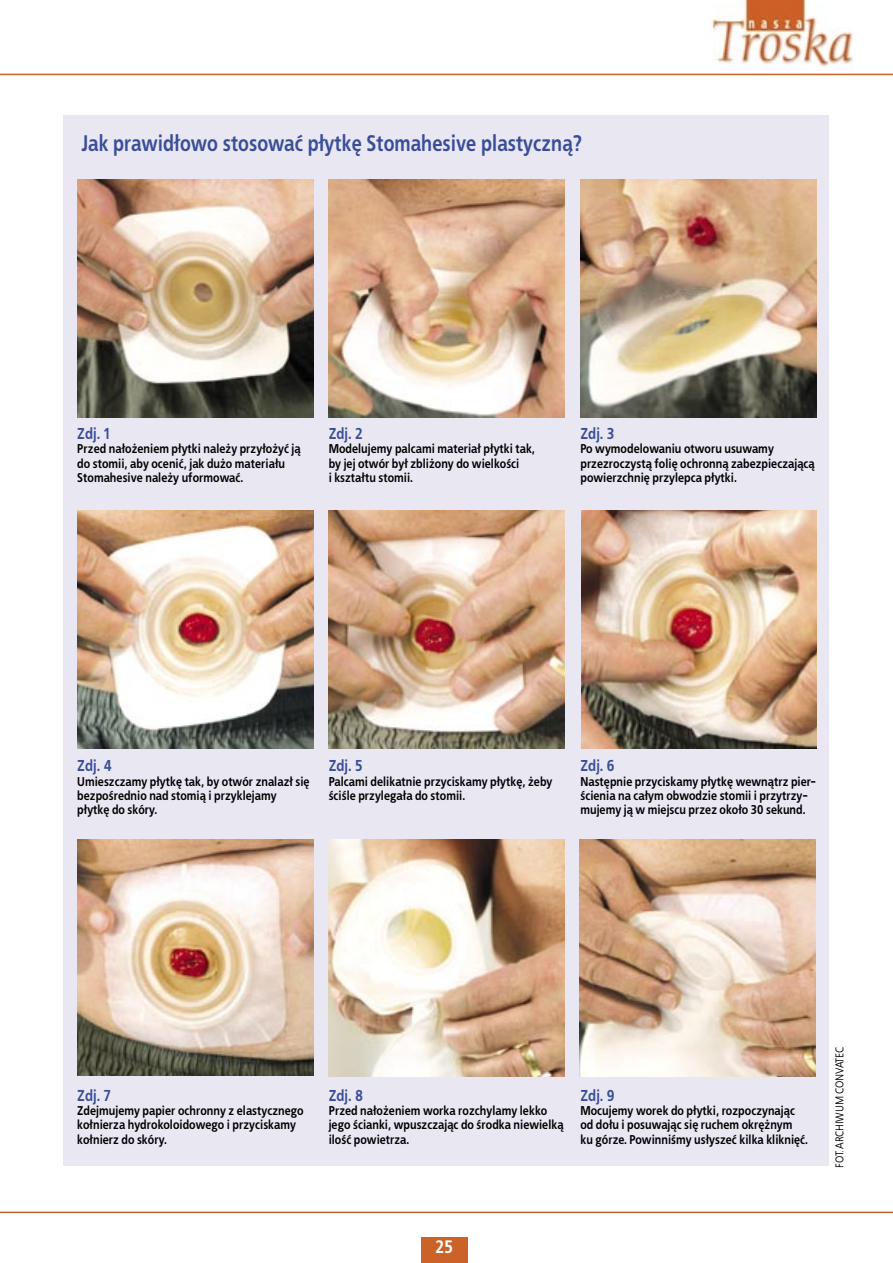
<style>
.page{position:relative;width:893px;height:1263px;background:#fff}
.page>*{position:absolute;margin:0;border:0;box-sizing:border-box;transform-origin:0 0}
.t1{font:700 22.5px "EFN Bureau";color:#3a4d98;scale:.95 1}
.t2{font:700 18px "EFN Bureau";color:#fff}
.t3{font:700 15.75px "EFN Bureau";color:#3a4d98}
.t4{font:700 12.75px/14.2px "EFN Bureau";color:#000}
.t5{font:11.25px "EFN Bureau";color:#000}
</style>
<div class="page">
<div style="left:421px;top:1237px;width:47px;height:26px;background:#cb6227"></div>
<hr style="left:0;top:1211px;width:893px;height:2px;background:#cb6227">
<img style="left:712px;top:0;width:141px;height:70px">
<div style="left:64px;top:115px;width:765px;height:1050px;background:#e9e8f2"></div>
<img style="left:329px;top:511px;width:236px;height:238px">
<img style="left:582px;top:511px;width:234px;height:238px">
<img style="left:77px;top:839px;width:236px;height:237px">
<img style="left:329px;top:839px;width:236px;height:238px">
<img style="left:580px;top:839px;width:236px;height:238px">
<img style="left:77px;top:511px;width:236px;height:238px">
<img style="left:77px;top:180px;width:236px;height:238px">
<img style="left:329px;top:180px;width:236px;height:238px">
<img style="left:580px;top:180px;width:236px;height:238px">
<hr style="left:0;top:74px;width:893px;height:1px;background:#cb6227">
<h1 class="t1" style="left:81px;top:129px;width:529px">Jak prawidłowo stosować płytkę Stomahesive plastyczną?</h1>
<p class="t3" style="left:77px;top:424px;width:34px">Zdj. 1</p>
<p class="t4" style="left:77px;top:442px;width:225px">Przed nałożeniem płytki należy przyłożyć ją do stomii, aby ocenić, jak dużo materiału<br>Stomahesive należy uformować.</p>
<p class="t3" style="left:329px;top:424px;width:36px">Zdj. 2</p>
<p class="t4" style="left:329px;top:442px;width:208px">Modelujemy palcami materiał płytki tak, by jej otwór był zbliżony do wielkości<br>i kształtu stomii.</p>
<p class="t3" style="left:580px;top:424px;width:36px">Zdj. 3</p>
<p class="t4" style="left:580px;top:442px;width:236px">Po wymodelowaniu otworu usuwamy przezroczystą folię ochronną zabezpieczającą powierzchnię przylepca płytki.</p>
<p class="t3" style="left:77px;top:756px;width:36px">Zdj. 4</p>
<p class="t4" style="left:77px;top:774px;width:234px">Umieszczamy płytkę tak, by otwór znalazł się bezpośrednio nad stomią i przyklejamy płytkę do skóry.</p>
<p class="t3" style="left:329px;top:756px;width:36px">Zdj. 5</p>
<p class="t4" style="left:329px;top:774px;width:225px">Palcami delikatnie przyciskamy płytkę, żeby ściśle przylegała do stomii.</p>
<p class="t3" style="left:580px;top:756px;width:36px">Zdj. 6</p>
<p class="t4" style="left:580px;top:774px;width:237px">Następnie przyciskamy płytkę wewnątrz pier&shy;ścienia na całym obwodzie stomii i przytrzy&shy;mujemy ją w miejscu przez około 30 sekund.</p>
<p class="t3" style="left:77px;top:1085px;width:35px">Zdj. 7</p>
<p class="t4" style="left:77px;top:1104px;width:228px">Zdejmujemy papier ochronny z elastycznego kołnierza hydrokoloidowego i przyciskamy kołnierz do skóry.</p>
<p class="t3" style="left:329px;top:1085px;width:36px">Zdj. 8</p>
<p class="t4" style="left:329px;top:1104px;width:236px">Przed nałożeniem worka rozchylamy lekko jego ścianki, wpuszczając do środka niewielką ilość powietrza.</p>
<p class="t3" style="left:580px;top:1085px;width:36px">Zdj. 9</p>
<p class="t4" style="left:580px;top:1104px;width:229px">Mocujemy worek do płytki, rozpoczynając od dołu i posuwając się ruchem okrężnym<br>ku górze. Powinniśmy usłyszeć kilka kliknięć.</p>
<p class="t5" style="left:833px;top:1168px;width:123px;rotate:-90deg">FOT.ARCHIWUM CONVATEC</p>
<h2 class="t2" style="left:436px;top:1235px;width:19px">25</h2>
</div>
